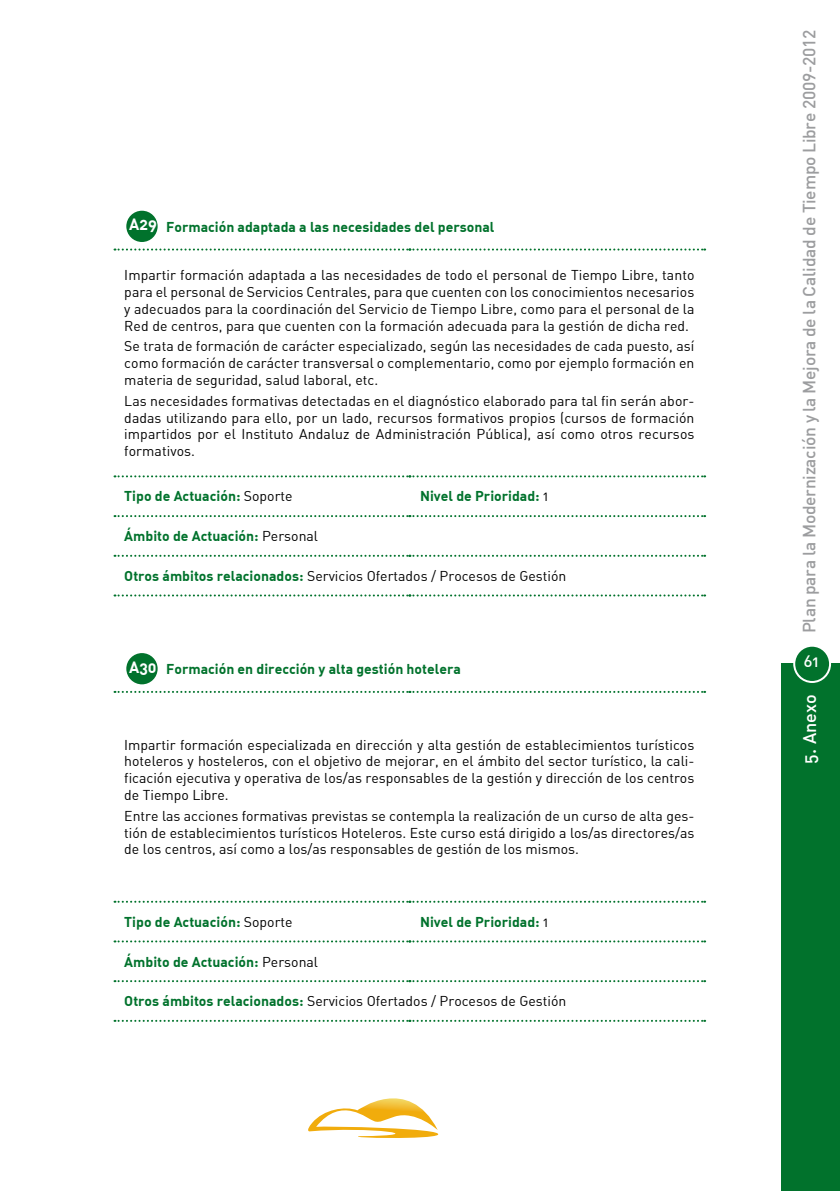
<style>
.page{position:relative;width:840px;height:1191px;background:#fff}
.page>*{position:absolute;margin:0;border:0;box-sizing:border-box;transform-origin:0 0}
.t1{font:500 18px "DIN Alternate";color:#fff}
.t2{font:500 17.4px "DIN";letter-spacing:-.015em;color:#9c9d9f}
.t3{font:700 16px "DIN Alternate";color:#fff}
.t4{font:500 16px "DIN Alternate";color:#fff}
.t5{font:14px/16.8px "DIN Alternate";color:#000;text-align:justify}
.t6{font:700 14px "DIN Alternate";color:#01722c}
.s1{font-weight:400;color:#000}
.s2{font-weight:700;color:#01722c}
</style>
<div class="page">
<div style="left:780px;top:663px;width:59px;height:528px;background:#01722c"></div>
<div style="left:793px;top:645px;width:36px;height:37px;background:#01722c;border-radius:50%"></div>
<div style="left:792px;top:644px;width:38px;height:39px;border:2px solid #fff;border-radius:50%"></div>
<svg style="left:308px;top:1098px;width:131px;height:40px"></svg>
<svg style="left:113px;top:249px;width:591px;height:346px"></svg>
<svg style="left:114px;top:248px;width:590px;height:2px"></svg>
<svg style="left:114px;top:475px;width:590px;height:2px"></svg>
<svg style="left:114px;top:515px;width:590px;height:2px"></svg>
<svg style="left:114px;top:555px;width:590px;height:2px"></svg>
<svg style="left:114px;top:594px;width:590px;height:2px"></svg>
<div style="left:125px;top:210px;width:33px;height:33px;background:#01722c;border-radius:50%"></div>
<div style="left:124px;top:209px;width:35px;height:35px;border:2px solid #fff;border-radius:50%"></div>
<svg style="left:113px;top:692px;width:591px;height:291px"></svg>
<svg style="left:114px;top:691px;width:590px;height:2px"></svg>
<svg style="left:114px;top:900px;width:590px;height:2px"></svg>
<svg style="left:114px;top:940px;width:590px;height:2px"></svg>
<svg style="left:114px;top:980px;width:590px;height:2px"></svg>
<svg style="left:114px;top:1019px;width:590px;height:2px"></svg>
<div style="left:125px;top:652px;width:33px;height:33px;background:#01722c;border-radius:50%"></div>
<div style="left:124px;top:651px;width:35px;height:35px;border:2px solid #fff;border-radius:50%"></div>
<p class="t3" style="left:129px;top:214px;width:29px">A29</p>
<p class="t6" style="left:166px;top:218px;width:329px">Formación adaptada a las necesidades del personal</p>
<p class="t5" style="left:124px;top:266px;width:571px">Impartir formación adaptada a las necesidades de todo el personal de Tiempo Libre, tanto para el personal de Servicios Centrales, para que cuenten con los conocimientos necesarios y adecuados para la coordinación del Servicio de Tiempo Libre, como para el personal de la Red de centros, para que cuenten con la formación adecuada para la gestión de dicha red.</p>
<p class="t5" style="left:124px;top:338px;width:571px">Se trata de formación de carácter especializado, según las necesidades de cada puesto, así como formación de carácter transversal o complementario, como por ejemplo formación en materia de seguridad, salud laboral, etc.</p>
<p class="t5" style="left:124px;top:392px;width:571px">Las necesidades formativas detectadas en el diagnóstico elaborado para tal fin serán abor&shy;dadas utilizando para ello, por un lado, recursos formativos propios (cursos de formación impartidos por el Instituto Andaluz de Administración Pública), así como otros recursos formativos.</p>
<p class="t6" style="left:124px;top:487px;width:170px">Tipo de Actuación: <span class="s1">Soporte</span></p>
<p class="t6" style="left:420px;top:487px;width:130px">Nivel de Prioridad: <span class="s1">1</span></p>
<p class="t6" style="left:124px;top:527px;width:195px">Ámbito de Actuación: <span class="s1">Personal</span></p>
<p class="t5" style="left:124px;top:567px;width:443px"><span class="s2">Otros ámbitos relacionados:</span> Servicios Ofertados / Procesos de Gestión</p>
<p class="t3" style="left:129px;top:656px;width:29px">A30</p>
<p class="t6" style="left:166px;top:660px;width:296px">Formación en dirección y alta gestión hotelera</p>
<p class="t5" style="left:124px;top:736px;width:571px">Impartir formación especializada en dirección y alta gestión de establecimientos turísticos hoteleros y hosteleros, con el objetivo de mejorar, en el ámbito del sector turístico, la cali&shy;ficación ejecutiva y operativa de los/as responsables de la gestión y dirección de los centros de Tiempo Libre.</p>
<p class="t5" style="left:124px;top:807px;width:571px">Entre las acciones formativas previstas se contempla la realización de un curso de alta ges&shy;tión de establecimientos turísticos Hoteleros. Este curso está dirigido a los/as directores/as de los centros, así como a los/as responsables de gestión de los mismos.</p>
<p class="t6" style="left:124px;top:912px;width:170px">Tipo de Actuación: <span class="s1">Soporte</span></p>
<p class="t6" style="left:420px;top:912px;width:130px">Nivel de Prioridad: <span class="s1">1</span></p>
<p class="t6" style="left:124px;top:952px;width:195px">Ámbito de Actuación: <span class="s1">Personal</span></p>
<p class="t5" style="left:124px;top:992px;width:443px"><span class="s2">Otros ámbitos relacionados:</span> Servicios Ofertados / Procesos de Gestión</p>
<p class="t2" style="left:797px;top:633px;width:605px;rotate:-90deg">Plan para la Modernización y la Mejora de la Calidad de Tiempo Libre 2009-2012</p>
<p class="t4" style="left:803px;top:651px;width:17px">61</p>
<p class="t1" style="left:797px;top:763px;width:70px;rotate:-90deg">5. Anexo</p>
</div>
